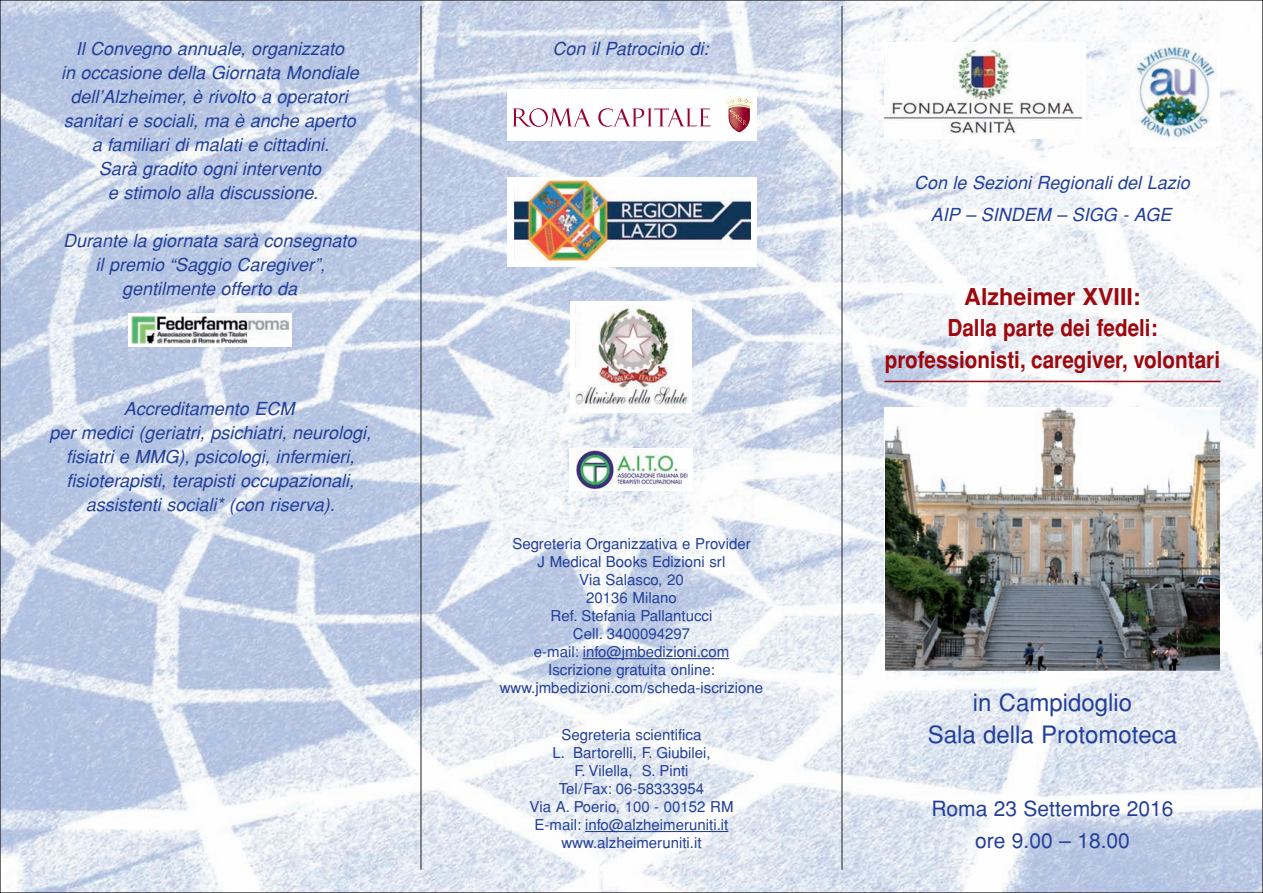
<style>
.page{position:relative;width:1263px;height:893px;background:#fff}
.page>*{position:absolute;margin:0;border:0;box-sizing:border-box;transform-origin:0 0}
.t1{font:24px/31.5px "Helvetica";color:#223f99;text-align:center}
.t2{font:700 23.25px/31.5px "Helvetica";color:#9d070d;text-align:center}
.t3{font:21px/31.5px "Helvetica";color:#223f99;text-align:center}
.t4{font:italic 18px/24px "Helvetica";color:#223f99;text-align:center}
.t5{font:15px/18px "Helvetica";color:#223f99;text-align:center}
</style>
<div class="page">
<img style="left:2px;top:2px;width:1259px;height:889px">
<hr style="left:421px;top:6px;width:1px;height:864px;background:#231f20">
<hr style="left:842px;top:6px;width:1px;height:864px;background:#231f20">
<hr style="left:583px;top:658px;width:146px;height:1px;background:#223f99">
<hr style="left:585px;top:831px;width:143px;height:1px;background:#223f99">
<div style="left:129px;top:314px;width:163px;height:33px;background:#fff"></div>
<img style="left:132px;top:317px;width:156px;height:27px">
<div style="left:507px;top:89px;width:250px;height:51px;background:#fff"></div>
<svg style="left:512px;top:108px;width:79px;height:19px"></svg>
<svg style="left:598px;top:108px;width:113px;height:19px"></svg>
<svg style="left:726px;top:97px;width:27px;height:35px"></svg>
<div style="left:884px;top:43px;width:202px;height:95px;background:#fff"></div>
<img style="left:884px;top:48px;width:197px;height:87px">
<div style="left:1130px;top:43px;width:90px;height:104px;background:#fff"></div>
<img style="left:1130px;top:43px;width:87px;height:96px">
<div style="left:507px;top:177px;width:250px;height:89px;background:#fff"></div>
<img style="left:514px;top:180px;width:236px;height:80px">
<div style="left:570px;top:301px;width:122px;height:112px;background:#fff"></div>
<img style="left:575px;top:305px;width:113px;height:103px">
<div style="left:570px;top:448px;width:123px;height:43px;background:#fff"></div>
<img style="left:576px;top:450px;width:111px;height:39px">
<hr style="left:884px;top:381px;width:336px;height:1px;background:#9d070d">
<img style="left:886px;top:407px;width:333px;height:263px">
<p class="t4" style="left:61px;top:37px;width:299px">Il Convegno annuale, organizzato<br>in occasione della Giornata Mondiale dell’Alzheimer, è rivolto a operatori sanitari e sociali, ma è anche aperto a familiari di malati e cittadini.<br>Sarà gradito ogni intervento<br>e stimolo alla discussione.</p>
<p class="t4" style="left:63px;top:229px;width:295px">Durante la giornata sarà consegnato il premio “Saggio Caregiver”, gentilmente offerto da</p>
<p class="t4" style="left:49px;top:397px;width:323px">Accreditamento ECM<br>per medici (geriatri, psichiatri, neurologi, fisiatri e MMG), psicologi, infermieri, fisioterapisti, terapisti occupazionali, assistenti sociali* (con riserva).</p>
<p class="t4" style="left:552px;top:37px;width:157px">Con il Patrocinio di:</p>
<p class="t5" style="left:500px;top:535px;width:265px">Segreteria Organizzativa e Provider<br>J Medical Books Edizioni srl<br>Via Salasco, 20<br>20136 Milano<br>Ref. Stefania Pallantucci<br>Cell. 3400094297<br>e-mail: info@jmbedizioni.com<br>Iscrizione gratuita online: www.jmbedizioni.com/scheda-iscrizione</p>
<p class="t5" style="left:529px;top:726px;width:205px">Segreteria scientifica<br>L. Bartorelli, F. Giubilei,<br>F. Vilella, S. Pinti<br>Tel/Fax: 06-58333954<br>Via A. Poerio, 100 - 00152 RM<br>E-mail: info@alzheimeruniti.it www.alzheimeruniti.it</p>
<p class="t4" style="left:914px;top:167px;width:277px;line-height:31.5px">Con le Sezioni Regionali del Lazio<br>AIP – SINDEM – SIGG - AGE</p>
<p class="t2" style="left:885px;top:281px;width:337px">Alzheimer XVIII:<br>Dalla parte dei fedeli: professionisti, caregiver, volontari</p>
<h1 class="t1" style="left:928px;top:687px;width:251px">in Campidoglio<br>Sala della Protomoteca</h1>
<p class="t3" style="left:931px;top:793px;width:244px">Roma 23 Settembre 2016 ore 9.00 – 18.00</p>
</div>
